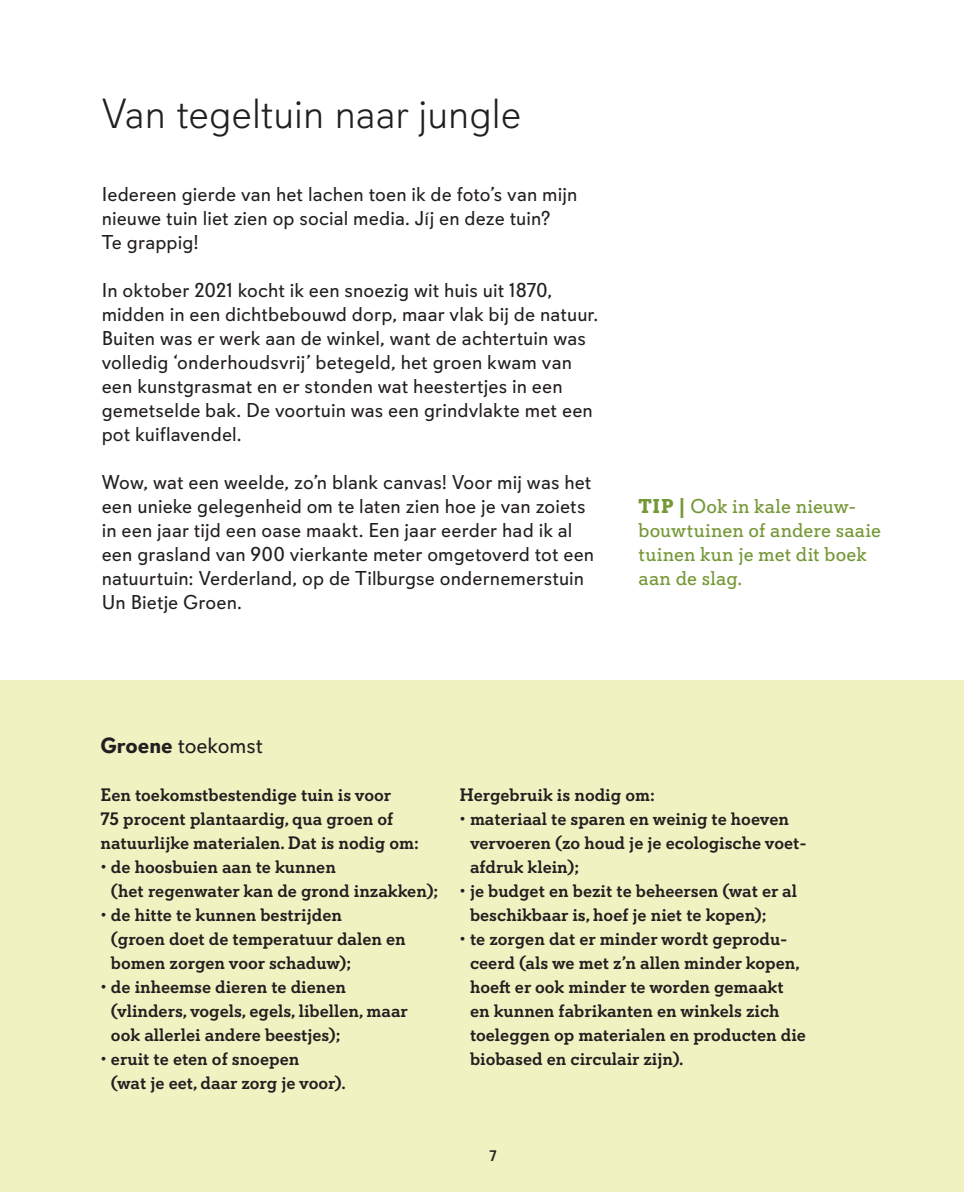
<style>
.page{position:relative;width:964px;height:1192px;background:#fff}
.page>*{position:absolute;margin:0;border:0;box-sizing:border-box;transform-origin:0 0}
.t1{font:300 42px "Davis Sans";color:#231f20}
.t2{font:22px "Davis Sans";color:#231f20}
.t3{font:20px/24px "Davis Sans";letter-spacing:.005em;color:#231f20}
.t4{font:20px/24px "Davis";letter-spacing:.01em;color:#759836}
.t5{font:500 18px/24px "Davis";color:#231f20}
.t6{font:600 16px "Proxima Nova Cond";color:#231f20}
.s1{font-weight:700}
</style>
<div class="page">
<div style="left:0;top:680px;width:964px;height:511px;background:#f0f3c1"></div>
<h1 class="t1" style="left:102px;top:91px;width:421px">Van tegeltuin naar jungle</h1>
<p class="t3" style="left:102px;top:182px;width:477px">Iedereen gierde van het lachen toen ik de foto’s van mijn nieuwe tuin liet zien op social media. Jíj en deze tuin?<br>Te grappig!</p>
<p class="t3" style="left:102px;top:278px;width:498px">In oktober 2021 kocht ik een snoezig wit huis uit 1870, midden in een dichtbebouwd dorp, maar vlak bij de natuur.<br>Buiten was er werk aan de winkel, want de achtertuin was volledig ‘onderhoudsvrij’ betegeld, het groen kwam van een kunstgrasmat en er stonden wat heestertjes in een gemetselde bak. De voortuin was een grindvlakte met een pot kuiflavendel.</p>
<p class="t3" style="left:102px;top:470px;width:494px">Wow, wat een weelde, zo’n blank canvas! Voor mij was het een unieke gelegenheid om te laten zien hoe je van zoiets in een jaar tijd een oase maakt. Een jaar eerder had ik al een grasland van 900 vierkante meter omgetoverd tot een natuurtuin: Verderland, op de Tilburgse ondernemerstuin Un Bietje Groen.</p>
<p class="t4" style="left:638px;top:494px;width:244px"><span class="s1">TIP |</span> Ook in kale nieuw&shy;bouwtuinen of andere saaie tuinen kun je met dit boek aan de slag.</p>
<p class="t2" style="left:101px;top:732px;width:164px"><span class="s1">Groene</span> toekomst</p>
<p class="t5" style="left:101px;top:783px;width:320px">Een toekomstbestendige tuin is voor<br>75 procent plantaardig, qua groen of natuurlijke materialen. Dat is nodig om:</p>
<p class="t5" style="left:111px;top:855px;width:329px;text-indent:-10px">• de hoosbuien aan te kunnen<br>(het regenwater kan de grond inzakken);</p>
<p class="t5" style="left:111px;top:903px;width:296px;text-indent:-10px">• de hitte te kunnen bestrijden<br>(groen doet de temperatuur dalen en bomen zorgen voor schaduw);</p>
<p class="t5" style="left:111px;top:975px;width:299px;text-indent:-10px">• de inheemse dieren te dienen (vlinders, vogels, egels, libellen, maar ook allerlei andere beestjes);</p>
<p class="t5" style="left:111px;top:1047px;width:236px;text-indent:-10px">• eruit te eten of snoepen<br>(wat je eet, daar zorg je voor).</p>
<p class="t5" style="left:459px;top:783px;width:197px">Hergebruik is nodig om:</p>
<p class="t5" style="left:470px;top:807px;width:338px;text-indent:-10px">• materiaal te sparen en weinig te hoeven vervoeren (zo houd je je ecologische voet&shy;afdruk klein);</p>
<p class="t5" style="left:470px;top:879px;width:329px;text-indent:-10px">• je budget en bezit te beheersen (wat er al beschikbaar is, hoef je niet te kopen);</p>
<p class="t5" style="left:470px;top:927px;width:337px;text-indent:-10px">• te zorgen dat er minder wordt geprodu&shy;ceerd (als we met z’n allen minder kopen, hoeft er ook minder te worden gemaakt en kunnen fabrikanten en winkels zich toeleggen op materialen en producten die biobased en circulair zijn).</p>
<p class="t6" style="left:489px;top:1143px;width:9px">7</p>
</div>
